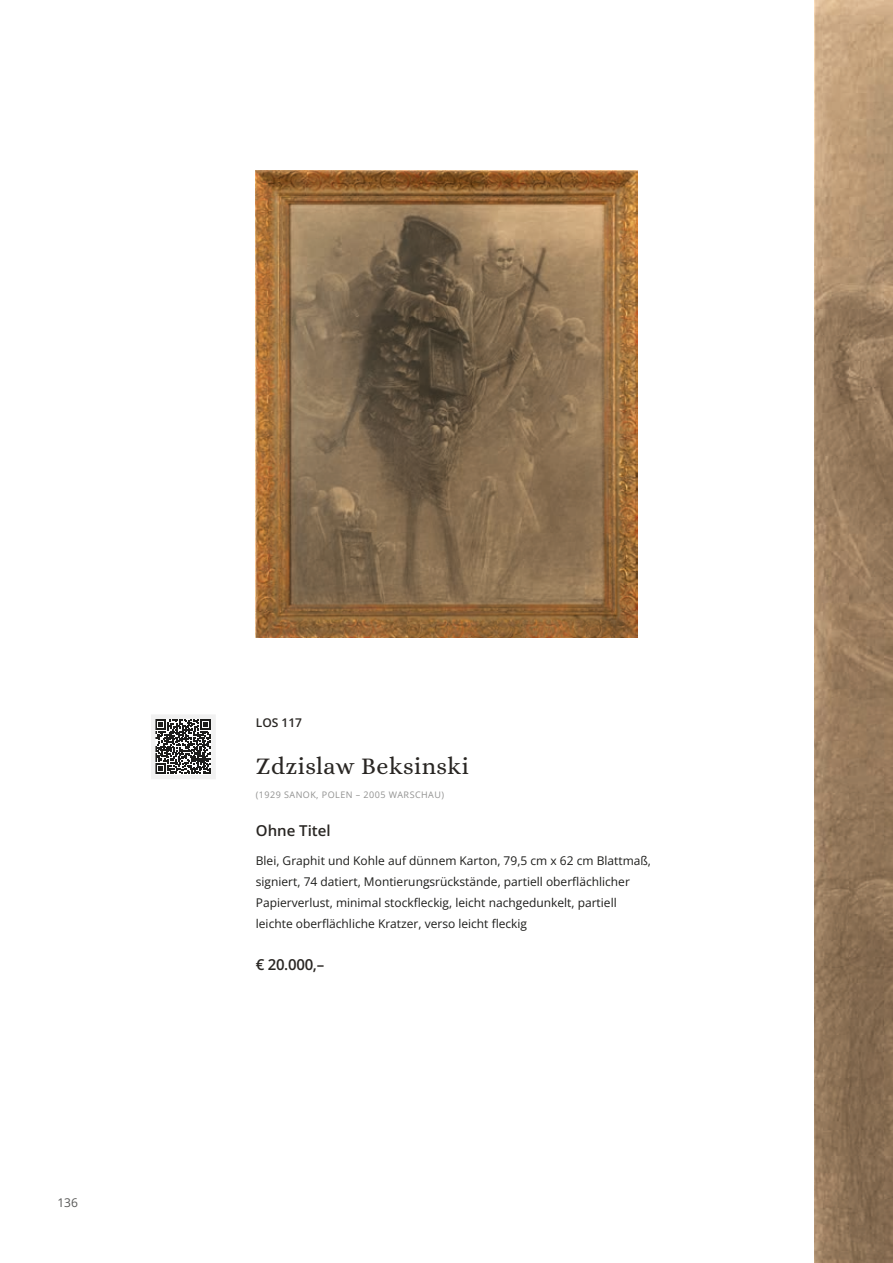
<style>
.page{position:relative;width:893px;height:1263px;background:#fff}
.page>*{position:absolute;margin:0;border:0;box-sizing:border-box;transform-origin:0 0}
.Titel_-_Kuenstler{font:24px "Alice";letter-spacing:.02em;color:#292623}
.Titel_-_Kunstwerk{font:600 15px "Open Sans";color:#292623}
.Preis{font:600 15px "Open Sans";color:#292623}
.Body_Text{font:12px/21px "Open Sans";color:#1d1d1b}
.Titel_-_LOS{font:600 12px "Open Sans";color:#292623}
.t1{font:12px "Open Sans";color:#575756}
.Titel_-_Kuenstler_-_Datum{font:9px "Open Sans";letter-spacing:.05em;color:#919190}
</style>
<div class="page">
<svg style="left:156px;top:719px;width:55px;height:55px"></svg>
<div style="left:151px;top:714px;width:65px;height:65px;border:4px solid #f1f1f1"></div>
<img style="left:815px;top:0;width:78px;height:1263px">
<img style="left:256px;top:170px;width:381px;height:468px">
<p class="t1" style="left:57px;top:1194px;width:22px">136</p>
<p class="Titel_-_LOS" style="left:256px;top:715px;width:48px">LOS 117</p>
<p class="Titel_-_Kuenstler" style="left:256px;top:754px;width:214px">Zdzislaw Beksinski</p>
<p class="Titel_-_Kuenstler_-_Datum" style="left:256px;top:788px;width:190px">(1929 SANOK, POLEN – 2005 WARSCHAU)</p>
<p class="Titel_-_Kunstwerk" style="left:256px;top:820px;width:76px">Ohne Titel</p>
<p class="Body_Text" style="left:256px;top:850px;width:397px">Blei, Graphit und Kohle auf dünnem Karton, 79,5 cm x 62 cm Blattmaß, signiert, 74 datiert, Montierungsrückstände, partiell oberflächlicher Papierverlust, minimal stockfleckig, leicht nachgedunkelt, partiell leichte oberflächliche Kratzer, verso leicht fleckig</p>
<p class="Preis" style="left:256px;top:954px;width:70px">€ 20.000,–</p>
</div>
